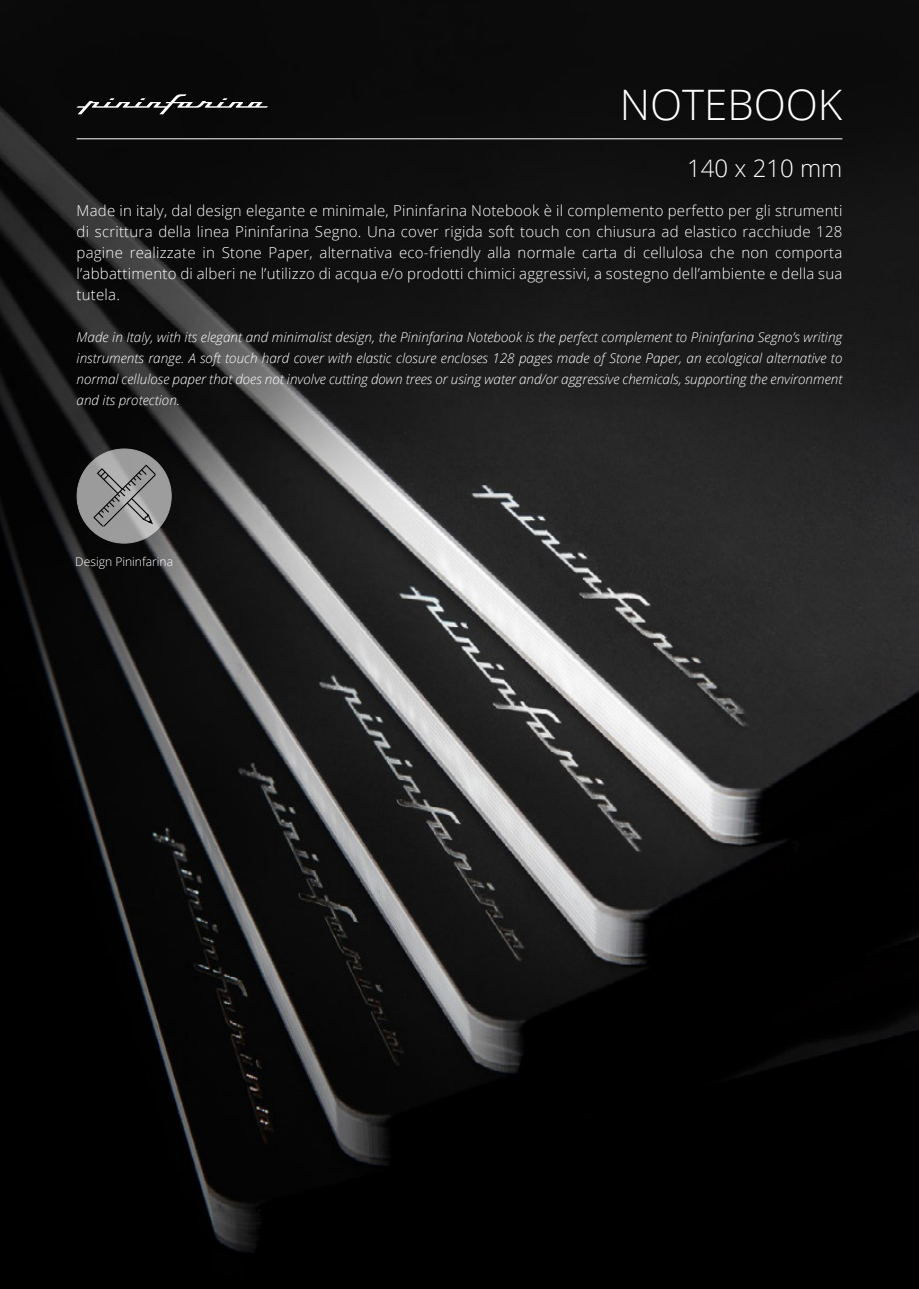
<style>
.page{position:relative;width:919px;height:1289px;background:#fff}
.page>*{position:absolute;margin:0;border:0;box-sizing:border-box;transform-origin:0 0}
.t1{font:300 42px "Open Sans";color:#fff}
.t2{font:300 24px "Open Sans";color:#fff}
.t3{font:300 15px/21px "Open Sans";letter-spacing:.015em;color:#fff;text-align:justify}
.t4{font:italic 300 13.5px/21px "Open Sans";color:#fff;text-align:justify}
.t5{font:300 12px "Open Sans";color:#fff}
</style>
<div class="page">
<img style="left:0;top:0;width:918px;height:1288px">
<hr style="left:77px;top:138px;width:765px;height:1px;background:#fff">
<svg style="left:77px;top:449px;width:94px;height:94px;fill:#9c9c9c"></svg>
<svg style="left:93px;top:464px;width:62px;height:62px"></svg>
<svg style="left:77px;top:94px;width:191px;height:20px"></svg>
<h1 class="t1" style="left:619px;top:76px;width:224px">NOTEBOOK</h1>
<h2 class="t2" style="left:687px;top:152px;width:157px">140 x 210 mm</h2>
<p class="t3" style="left:77px;top:200px;width:767px">Made in italy, dal design elegante e minimale, Pininfarina Notebook è il complemento perfetto per gli strumenti di scrittura della linea Pininfarina Segno. Una cover rigida soft touch con chiusura ad elastico racchiude 128 pagine realizzate in Stone Paper, alternativa eco-friendly alla normale carta di cellulosa che non comporta l’abbattimento di alberi ne l’utilizzo di acqua e/o prodotti chimici aggressivi, a sostegno dell’ambiente e della sua tutela.</p>
<p class="t4" style="left:77px;top:326px;width:767px">Made in Italy, with its elegant and minimalist design, the Pininfarina Notebook is the perfect complement to Pininfarina Segno’s writing instruments range. A soft touch hard cover with elastic closure encloses 128 pages made of Stone Paper, an ecological alternative to normal cellulose paper that does not involve cutting down trees or using water and/or aggressive chemicals, supporting the environment and its protection.</p>
<p class="t5" style="left:75px;top:553px;width:99px">Design Pininfarina</p>
</div>
